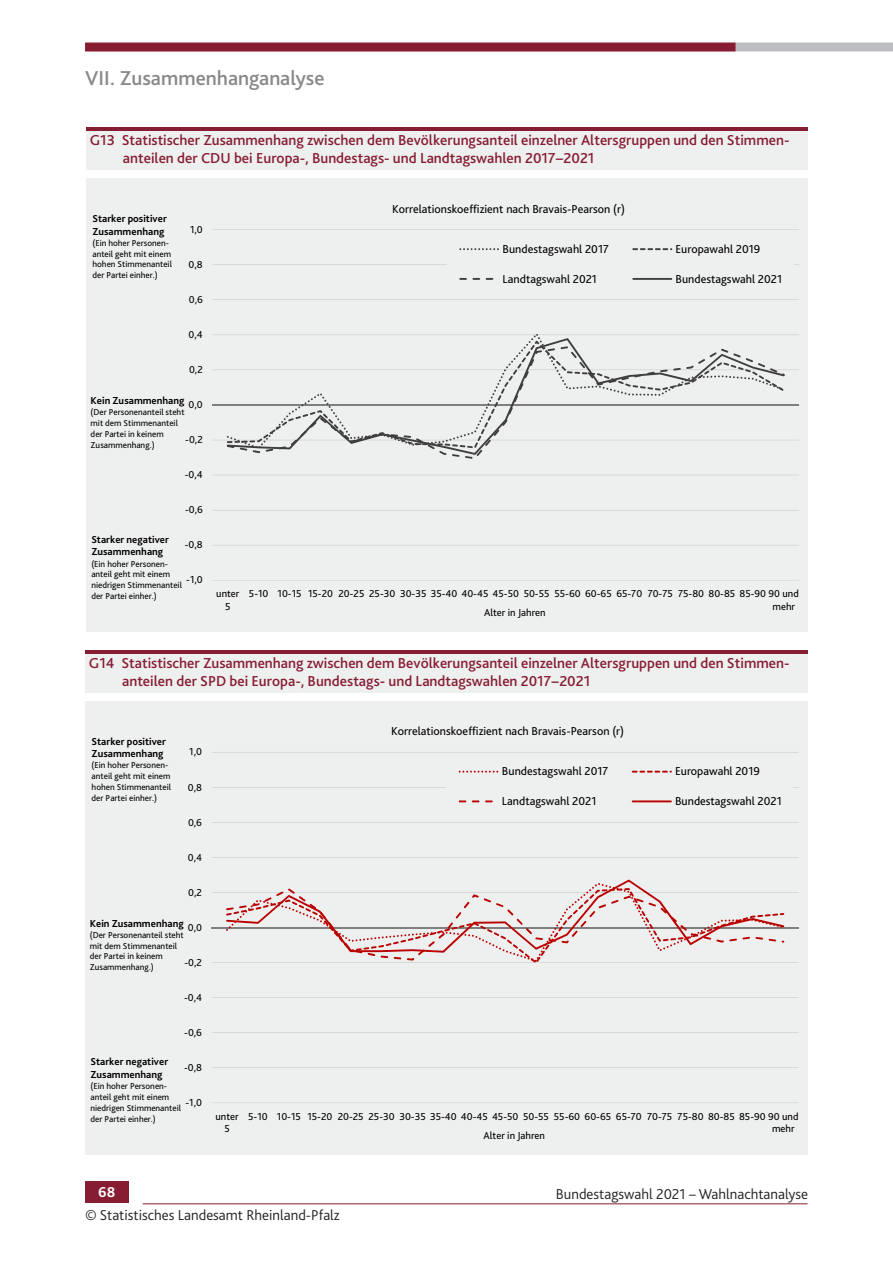
<style>
.page{position:relative;width:893px;height:1263px;background:#fff}
.page>*{position:absolute;margin:0;border:0;box-sizing:border-box;transform-origin:0 0}
.t1{font:500 21px "Bliss 2";color:#87888a}
.t2{font:500 15.15px/18px "Bliss 2";color:#871d33}
.t3{font:300 15px "Bliss 2";color:#231f20}
.t4{font:700 15px "Bliss 2";color:#fff}
.t5{font:12px "Bliss 2";color:#000}
.t6{font:10.65px/12.6px "Bliss 2";color:#000;text-align:center}
.t7{font:700 10.65px/12.6px "Bliss 2";color:#000}
.t8{font:9px/10.8px "Bliss 2";color:#000}
</style>
<div class="page">
<div style="left:86px;top:128px;width:722px;height:504px;background:#eeefef"></div>
<hr style="left:212px;top:580px;width:587px;height:1px;background:#bfbfbf">
<hr style="left:212px;top:545px;width:587px;height:1px;background:#bfbfbf">
<hr style="left:212px;top:510px;width:587px;height:1px;background:#bfbfbf">
<hr style="left:212px;top:475px;width:587px;height:1px;background:#bfbfbf">
<hr style="left:212px;top:440px;width:587px;height:1px;background:#bfbfbf">
<hr style="left:212px;top:370px;width:587px;height:1px;background:#bfbfbf">
<hr style="left:212px;top:335px;width:587px;height:1px;background:#bfbfbf">
<hr style="left:212px;top:300px;width:587px;height:1px;background:#bfbfbf">
<hr style="left:212px;top:265px;width:587px;height:1px;background:#bfbfbf">
<hr style="left:212px;top:229px;width:587px;height:1px;background:#bfbfbf">
<hr style="left:212px;top:404px;width:587px;height:1px;background:#7f7f7f">
<svg style="left:227px;top:334px;width:555px;height:4px"></svg>
<svg style="left:227px;top:338px;width:558px;height:117px"></svg>
<div style="left:447px;top:234px;width:346px;height:60px;background:#eeefef"></div>
<svg style="left:459px;top:248px;width:40px;height:2px"></svg>
<svg style="left:632px;top:248px;width:40px;height:2px"></svg>
<svg style="left:459px;top:278px;width:21px;height:2px"></svg>
<svg style="left:486px;top:278px;width:7px;height:2px"></svg>
<hr style="left:632px;top:278px;width:40px;height:2px;background:#3e3e3e">
<div style="left:86px;top:128px;width:722px;height:50px;background:#fff"></div>
<div style="left:86px;top:128px;width:722px;height:42px;background:#eeefef"></div>
<hr style="left:86px;top:128px;width:722px;height:3px;background:#871d33">
<div style="left:86px;top:650px;width:722px;height:505px;background:#eeefef"></div>
<hr style="left:212px;top:1103px;width:587px;height:1px;background:#bfbfbf">
<hr style="left:212px;top:1067px;width:587px;height:1px;background:#bfbfbf">
<hr style="left:212px;top:1032px;width:587px;height:1px;background:#bfbfbf">
<hr style="left:212px;top:997px;width:587px;height:1px;background:#bfbfbf">
<hr style="left:212px;top:962px;width:587px;height:1px;background:#bfbfbf">
<hr style="left:212px;top:892px;width:587px;height:1px;background:#bfbfbf">
<hr style="left:212px;top:857px;width:587px;height:1px;background:#bfbfbf">
<hr style="left:212px;top:822px;width:587px;height:1px;background:#bfbfbf">
<hr style="left:212px;top:787px;width:587px;height:1px;background:#bfbfbf">
<hr style="left:212px;top:752px;width:587px;height:1px;background:#bfbfbf">
<hr style="left:212px;top:927px;width:587px;height:1px;background:#7f7f7f">
<svg style="left:226px;top:879px;width:558px;height:83px"></svg>
<div style="left:447px;top:757px;width:346px;height:59px;background:#eeefef"></div>
<svg style="left:459px;top:771px;width:39px;height:2px"></svg>
<svg style="left:632px;top:771px;width:40px;height:2px"></svg>
<svg style="left:459px;top:800px;width:7px;height:2px"></svg>
<svg style="left:472px;top:800px;width:7px;height:2px"></svg>
<svg style="left:485px;top:800px;width:8px;height:2px"></svg>
<hr style="left:632px;top:800px;width:40px;height:2px;background:#ba0000">
<div style="left:86px;top:650px;width:722px;height:50px;background:#fff"></div>
<div style="left:86px;top:650px;width:722px;height:43px;background:#eeefef"></div>
<hr style="left:86px;top:650px;width:722px;height:3px;background:#871d33">
<div style="left:736px;top:43px;width:157px;height:9px;background:#bcbdc0"></div>
<div style="left:85px;top:43px;width:651px;height:9px;background:#871d33"></div>
<div style="left:85px;top:1181px;width:44px;height:21px;background:#871d33"></div>
<hr style="left:143px;top:1203px;width:665px;height:1px;background:#871d33">
<h1 class="t1" style="left:85px;top:65px;width:241px">VII. Zusammenhanganalyse</h1>
<h2 class="t2" style="left:123px;top:131px;width:668px;text-indent:-33px">G13 Statistischer Zusammenhang zwischen dem Bevölkerungsanteil einzelner Altersgruppen und den Stimmen&shy;anteilen der CDU bei Europa-, Bundestags- und Landtagswahlen 2017−2021</h2>
<p class="t7" style="left:92px;top:212px;width:76px">Starker positiver<br>Zusammenhang</p>
<p class="t8" style="left:92px;top:239px;width:81px">(Ein hoher Personen&shy;anteil geht mit einem hohen Stimmenanteil der Partei einher.)</p>
<p class="t6" style="left:190px;top:224px;width:14px">1,0</p>
<p class="t6" style="left:189px;top:259px;width:16px">0,8</p>
<p class="t6" style="left:189px;top:294px;width:15px">0,6</p>
<p class="t6" style="left:189px;top:329px;width:16px">0,4</p>
<p class="t6" style="left:189px;top:365px;width:15px">0,2</p>
<p class="t7" style="left:91px;top:394px;width:95px">Kein Zusammenhang</p>
<p class="t8" style="left:91px;top:408px;width:95px">(Der Personenanteil steht mit dem Stimmenanteil der Partei in keinem<br>Zusammenhang.)</p>
<p class="t6" style="left:189px;top:400px;width:16px">0,0</p>
<p class="t6" style="left:185px;top:435px;width:19px">-0,2</p>
<p class="t6" style="left:185px;top:470px;width:19px">-0,4</p>
<p class="t6" style="left:185px;top:505px;width:19px">-0,6</p>
<p class="t7" style="left:91px;top:533px;width:79px">Starker negativer<br>Zusammenhang</p>
<p class="t8" style="left:91px;top:559px;width:92px">(Ein hoher Personen&shy;anteil geht mit einem niedrigen Stimmenanteil der Partei einher.)</p>
<p class="t6" style="left:185px;top:540px;width:19px">-0,8</p>
<p class="t6" style="left:186px;top:575px;width:18px">-1,0</p>
<h3 class="t5" style="left:392px;top:205px;width:235px">Korrelationskoeffizient nach Bravais-Pearson (r)</h3>
<h3 class="t5" style="left:502px;top:245px;width:108px">Bundestagswahl 2017</h3>
<h3 class="t5" style="left:675px;top:245px;width:86px">Europawahl 2019</h3>
<h3 class="t5" style="left:502px;top:275px;width:96px">Landtagswahl 2021</h3>
<h3 class="t5" style="left:675px;top:275px;width:108px">Bundestagswahl 2021</h3>
<p class="t6" style="left:216px;top:588px;width:25px">unter<br>5</p>
<p class="t6" style="left:772px;top:588px;width:28px;text-align:left;text-indent:-523px">5-10 10-15 15-20 20-25 25-30 30-35 35-40 40-45 45-50 50-55 55-60 60-65 65-70 70-75 75-80 80-85 85-90 90 und mehr</p>
<p class="t6" style="left:484px;top:608px;width:63px">Alter in Jahren</p>
<h2 class="t2" style="left:122px;top:653px;width:669px;text-indent:-33px">G14 Statistischer Zusammenhang zwischen dem Bevölkerungsanteil einzelner Altersgruppen und den Stimmen&shy;anteilen der SPD bei Europa-, Bundestags- und Landtagswahlen 2017−2021</h2>
<p class="t7" style="left:92px;top:734px;width:76px">Starker positiver<br>Zusammenhang</p>
<p class="t8" style="left:92px;top:761px;width:81px">(Ein hoher Personen&shy;anteil geht mit einem hohen Stimmenanteil der Partei einher.)</p>
<p class="t6" style="left:189px;top:747px;width:14px">1,0</p>
<p class="t6" style="left:188px;top:782px;width:16px">0,8</p>
<p class="t6" style="left:188px;top:817px;width:15px">0,6</p>
<p class="t6" style="left:188px;top:852px;width:16px">0,4</p>
<p class="t6" style="left:188px;top:887px;width:15px">0,2</p>
<p class="t7" style="left:90px;top:916px;width:95px">Kein Zusammenhang</p>
<p class="t8" style="left:90px;top:930px;width:96px">(Der Personenanteil steht mit dem Stimmenanteil der Partei in keinem<br>Zusammenhang.)</p>
<p class="t6" style="left:188px;top:922px;width:16px">0,0</p>
<p class="t6" style="left:185px;top:957px;width:19px">-0,2</p>
<p class="t6" style="left:184px;top:992px;width:19px">-0,4</p>
<p class="t6" style="left:184px;top:1027px;width:19px">-0,6</p>
<p class="t7" style="left:91px;top:1055px;width:79px">Starker negativer<br>Zusammenhang</p>
<p class="t8" style="left:91px;top:1082px;width:92px">(Ein hoher Personen&shy;anteil geht mit einem niedrigen Stimmenanteil der Partei einher.)</p>
<p class="t6" style="left:184px;top:1062px;width:19px">-0,8</p>
<p class="t6" style="left:186px;top:1097px;width:18px">-1,0</p>
<h3 class="t5" style="left:391px;top:727px;width:235px">Korrelationskoeffizient nach Bravais-Pearson (r)</h3>
<h3 class="t5" style="left:502px;top:767px;width:108px">Bundestagswahl 2017</h3>
<h3 class="t5" style="left:675px;top:767px;width:86px">Europawahl 2019</h3>
<h3 class="t5" style="left:502px;top:797px;width:96px">Landtagswahl 2021</h3>
<h3 class="t5" style="left:675px;top:797px;width:108px">Bundestagswahl 2021</h3>
<p class="t6" style="left:215px;top:1111px;width:25px">unter<br>5</p>
<p class="t6" style="left:772px;top:1111px;width:28px;text-align:left;text-indent:-524px">5-10 10-15 15-20 20-25 25-30 30-35 35-40 40-45 45-50 50-55 55-60 60-65 65-70 70-75 75-80 80-85 85-90 90 und mehr</p>
<p class="t6" style="left:484px;top:1130px;width:63px">Alter in Jahren</p>
<h3 class="t4" style="left:98px;top:1182px;width:19px">68</h3>
<h3 class="t3" style="left:556px;top:1185px;width:254px">Bundestagswahl 2021 – Wahlnachtanalyse</h3>
<h3 class="t3" style="left:85px;top:1206px;width:256px">© Statistisches Landesamt Rheinland-Pfalz</h3>
</div>
